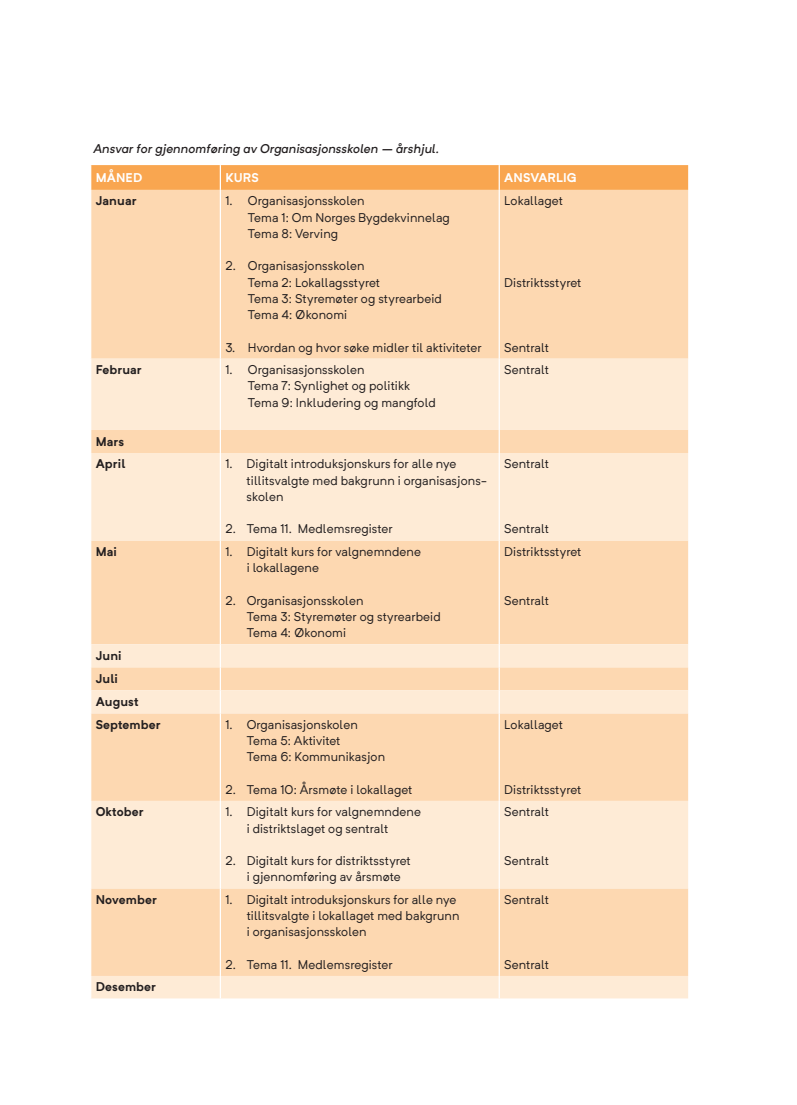
<style>
.page{position:relative;width:797px;height:1105px;background:#fff}
.page>*{position:absolute;margin:0;border:0;box-sizing:border-box;transform-origin:0 0}
.t1{font:12.5px/16.2px "Neutrif Pro";letter-spacing:.01em;color:#231f20}
.t2{font:700 12.5px/23px "Neutrif Pro";letter-spacing:.01em;color:#231f20}
.t3{font:italic 500 12.5px "Neutrif Pro";letter-spacing:.01em;color:#231f20}
.t4{font:700 12.5px "Neutrif Pro";letter-spacing:.01em;color:#fff}
</style>
<div class="page">
<div style="left:91px;top:190px;width:597px;height:169px;background:#fdd8b1"></div>
<svg style="left:91px;top:359px;width:597px;height:639px;background:#fde1c3"></svg>
<svg style="left:91px;top:165px;width:597px;height:25px;background:#f9a752"></svg>
<hr style="left:498px;top:165px;width:2px;height:25px;background:#fff">
<hr style="left:220px;top:190px;width:1px;height:169px;background:#fff">
<hr style="left:498px;top:190px;width:2px;height:169px;background:#fff">
<hr style="left:220px;top:359px;width:1px;height:71px;background:#fff">
<hr style="left:498px;top:359px;width:2px;height:71px;background:#fff">
<svg style="left:220px;top:430px;width:1px;height:23px"></svg>
<hr style="left:498px;top:430px;width:2px;height:23px;background:#fff">
<hr style="left:220px;top:453px;width:1px;height:87px;background:#fff">
<hr style="left:498px;top:453px;width:2px;height:87px;background:#fff">
<hr style="left:220px;top:540px;width:1px;height:104px;background:#fff">
<hr style="left:498px;top:540px;width:2px;height:104px;background:#fff">
<hr style="left:498px;top:644px;width:2px;height:23px;background:#fff">
<hr style="left:498px;top:667px;width:2px;height:23px;background:#fff">
<svg style="left:220px;top:644px;width:1px;height:69px"></svg>
<hr style="left:498px;top:690px;width:2px;height:23px;background:#fff">
<hr style="left:220px;top:713px;width:1px;height:88px;background:#fff">
<hr style="left:498px;top:713px;width:2px;height:88px;background:#fff">
<hr style="left:220px;top:801px;width:1px;height:87px;background:#fff">
<hr style="left:498px;top:801px;width:2px;height:87px;background:#fff">
<hr style="left:220px;top:888px;width:1px;height:88px;background:#fff">
<hr style="left:498px;top:888px;width:2px;height:88px;background:#fff">
<svg style="left:220px;top:976px;width:1px;height:22px"></svg>
<hr style="left:498px;top:976px;width:2px;height:22px;background:#fff">
<p class="t3" style="left:94px;top:140px;width:346px">Ansvar for gjennomføring av Organisasjonsskolen – årshjul.</p>
<p class="t4" style="left:96px;top:169px;width:48px">MÅNED</p>
<p class="t4" style="left:225px;top:169px;width:35px">KURS</p>
<p class="t4" style="left:504px;top:169px;width:74px">ANSVARLIG</p>
<p class="t2" style="left:96px;top:189px;width:42px">Januar</p>
<p class="t1" style="left:248px;top:193px;width:203px;text-indent:-22px">1. Organisasjonsskolen<br>Tema 1: Om Norges Bygdekvinnelag<br>Tema 8: Verving</p>
<p class="t1" style="left:248px;top:258px;width:195px;text-indent:-22px">2. Organisasjonsskolen<br>Tema 2: Lokallagsstyret<br>Tema 3: Styremøter og styrearbeid<br>Tema 4: Økonomi</p>
<p class="t1" style="left:225px;top:339px;width:258px">3. Hvordan og hvor søke midler til aktiviteter</p>
<p class="t1" style="left:504px;top:193px;width:60px">Lokallaget</p>
<p class="t1" style="left:504px;top:274px;width:78px">Distriktsstyret</p>
<p class="t1" style="left:504px;top:339px;width:46px">Sentralt</p>
<p class="t2" style="left:96px;top:358px;width:48px">Februar</p>
<p class="t1" style="left:248px;top:361px;width:189px;text-indent:-22px">1. Organisasjonsskolen<br>Tema 7: Synlighet og politikk<br>Tema 9: Inkludering og mangfold</p>
<p class="t1" style="left:504px;top:361px;width:46px">Sentralt</p>
<p class="t2" style="left:96px;top:429px;width:31px">Mars<br>April</p>
<p class="t1" style="left:247px;top:456px;width:242px;text-indent:-21px">1. Digitalt introduksjonskurs for alle nye tillitsvalgte med bakgrunn i organisasjons&shy;skolen</p>
<p class="t1" style="left:225px;top:521px;width:169px">2. Tema 11. Medlemsregister</p>
<p class="t1" style="left:504px;top:456px;width:46px">Sentralt</p>
<p class="t1" style="left:504px;top:521px;width:46px">Sentralt</p>
<p class="t2" style="left:96px;top:540px;width:23px">Mai</p>
<p class="t1" style="left:247px;top:543px;width:176px;text-indent:-21px">1. Digitalt kurs for valgnemndene i lokallagene</p>
<p class="t1" style="left:247px;top:592px;width:195px;text-indent:-21px">2. Organisasjonsskolen<br>Tema 3: Styremøter og styrearbeid<br>Tema 4: Økonomi</p>
<p class="t2" style="left:96px;top:644px;width:66px">Juni<br>Juli<br>August<br>September</p>
<p class="t1" style="left:247px;top:716px;width:140px;text-indent:-21px">1. Organisasjonskolen<br>Tema 5: Aktivitet<br>Tema 6: Kommunikasjon</p>
<p class="t1" style="left:225px;top:781px;width:188px">2. Tema 10: Årsmøte i lokallaget</p>
<p class="t2" style="left:96px;top:800px;width:50px">Oktober</p>
<p class="t1" style="left:247px;top:804px;width:176px;text-indent:-21px">1. Digitalt kurs for valgnemndene i distriktslaget og sentralt</p>
<p class="t1" style="left:247px;top:852px;width:166px;text-indent:-21px">2. Digitalt kurs for distriktsstyret i gjennomføring av årsmøte</p>
<p class="t2" style="left:96px;top:887px;width:63px">November</p>
<p class="t1" style="left:247px;top:891px;width:214px;text-indent:-21px">1. Digitalt introduksjonskurs for alle nye tillitsvalgte i lokallaget med bakgrunn i organisasjonsskolen</p>
<p class="t1" style="left:225px;top:956px;width:169px">2. Tema 11. Medlemsregister</p>
<p class="t2" style="left:96px;top:975px;width:62px">Desember</p>
<p class="t1" style="left:504px;top:543px;width:78px">Distriktsstyret</p>
<p class="t1" style="left:504px;top:592px;width:46px">Sentralt</p>
<p class="t1" style="left:504px;top:716px;width:60px">Lokallaget</p>
<p class="t1" style="left:504px;top:781px;width:78px">Distriktsstyret</p>
<p class="t1" style="left:504px;top:804px;width:46px">Sentralt</p>
<p class="t1" style="left:504px;top:852px;width:46px">Sentralt</p>
<p class="t1" style="left:504px;top:891px;width:46px">Sentralt</p>
<p class="t1" style="left:504px;top:956px;width:46px">Sentralt</p>
</div>
